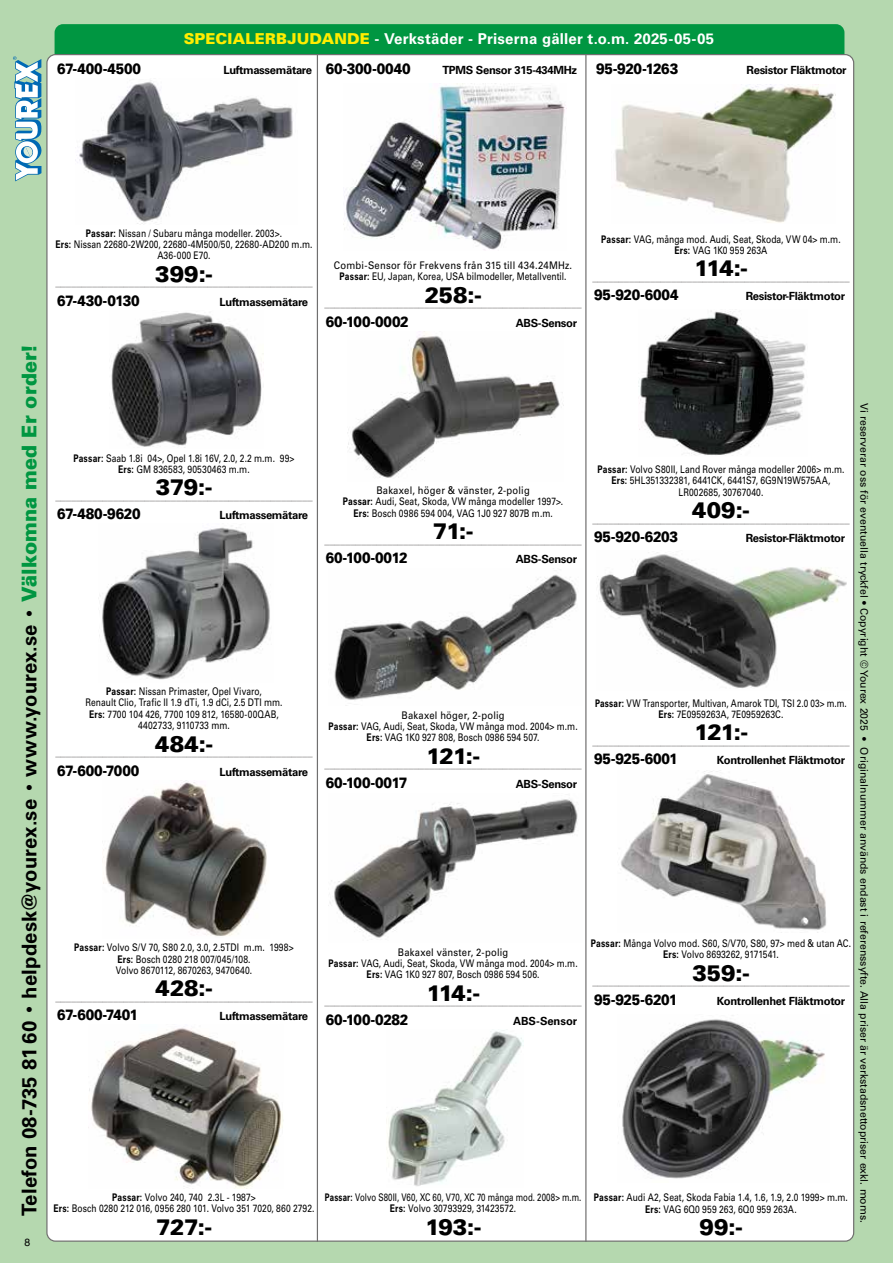
<style>
.page{position:relative;width:893px;height:1263px;background:#b5d8af}
.page>*{position:absolute;margin:0;border:0;box-sizing:border-box;transform-origin:0 0}
.t1{font:900 22.5px "Univers";letter-spacing:-.005em;color:#000;scale:.95 1}
.t2{font:700 20.25px "Univers LT Std";letter-spacing:.005em;color:#000}
.t3{font:900 15px "Univers";letter-spacing:-.02em;color:#000;scale:.85 1}
.t4{font:700 15px "Univers LT Std";letter-spacing:.015em;color:#fff}
.t5{font:700 11.25px "Univers LT Std";letter-spacing:-.03em;color:#000}
.t6{font:700 11.25px "Univers LT Std";letter-spacing:-.005em;color:#000}
.t7{font:10.5px/11.2px "Univers LT Std";letter-spacing:.005em;color:#000;text-align:center;scale:.81 1}
.t8{font:10.5px "Univers LT Std";color:#706f6f}
.t9{font:10.5px/11.2px "Univers LT Std";letter-spacing:.005em;color:#000;text-align:center;scale:.9 1}
.t10{font:10.5px "Univers LT Std";letter-spacing:.005em;color:#000}
.t11{font:10.5px/11.2px "Univers LT Std";letter-spacing:.005em;color:#000;text-align:center;scale:.75 1}
.t12{font:10.5px/11.2px "Univers LT Std";letter-spacing:.005em;color:#000;text-align:center;scale:.78 1}
.t13{font:10.5px "Helvetica";color:#000}
.s1{font-family:"Univers";font-weight:900;color:#ffed00}
.s2{font-size:14.25px}
.s3{font-family:"Univers";font-weight:900;color:#009641}
.s4{font-weight:700}
</style>
<div class="page">
<div style="left:55px;top:24px;width:789px;height:38px;background:#009641;border-radius:9px"></div>
<svg style="left:13px;top:56px;width:29px;height:125px"></svg>
<div style="left:47px;top:55px;width:807px;height:1186px;background:#fff;border-radius:9px"></div>
<hr style="left:317px;top:54px;width:1px;height:1188px;background:#706f6f">
<hr style="left:585px;top:54px;width:1px;height:1188px;background:#706f6f">
<img style="left:75px;top:80px;width:218px;height:144px">
<img style="left:111px;top:312px;width:152px;height:136px">
<img style="left:99px;top:527px;width:171px;height:153px">
<img style="left:103px;top:780px;width:164px;height:156px">
<img style="left:89px;top:1028px;width:194px;height:160px">
<img style="left:344px;top:86px;width:223px;height:164px">
<img style="left:347px;top:331px;width:216px;height:147px">
<img style="left:334px;top:574px;width:243px;height:126px">
<img style="left:328px;top:799px;width:250px;height:141px">
<img style="left:387px;top:1030px;width:137px;height:156px">
<img style="left:615px;top:85px;width:219px;height:138px">
<img style="left:639px;top:311px;width:167px;height:144px">
<img style="left:597px;top:552px;width:250px;height:136px">
<img style="left:620px;top:771px;width:207px;height:162px">
<img style="left:622px;top:1015px;width:203px;height:164px">
<h3 class="t4" style="left:184px;top:30px;width:532px"><span class="s1">SPECIALERBJUDANDE</span> - Verkstäder - Priserna gäller t.o.m. 2025-05-05</h3>
<h3 class="t3" style="left:57px;top:58px;width:100px">67-400-4500</h3>
<p class="t5" style="left:223px;top:63px;width:90px">Luftmassemätare</p>
<h3 class="t3" style="left:326px;top:58px;width:101px">60-300-0040</h3>
<p class="t5" style="left:442px;top:63px;width:136px">TPMS Sensor 315-434MHz</p>
<h3 class="t3" style="left:596px;top:58px;width:98px">95-920-1263</h3>
<p class="t5" style="left:747px;top:63px;width:102px">Resistor Fläktmotor</p>
<h2 class="t2" style="left:18px;top:1216px;width:873px;rotate:-90deg">Telefon 08-735 81 60 <span class="s2">•</span> helpdesk@yourex.se <span class="s2">•</span> www.yourex.se <span class="s2">•</span> <span class="s3">Välkomna med Er order!</span></h2>
<p class="t13" style="left:24px;top:1234px;width:7px">8</p>
<p class="t7" style="left:55px;top:228px;width:319px"><span class="s4">Passar:</span> Nissan / Subaru många modeller. 2003&gt;.<br><span class="s4">Ers:</span> Nissan 22680-2W200, 22680-4M500/50, 22680-AD200 m.m.<br>A36-000 E70.</p>
<h1 class="t1" style="left:155px;top:259px;width:62px">399:-</h1>
<p class="t8" style="left:55px;top:276px;width:259px">_________________________________________________</p>
<h3 class="t3" style="left:57px;top:291px;width:98px">67-430-0130</h3>
<p class="t5" style="left:220px;top:295px;width:90px">Luftmassemätare</p>
<p class="t9" style="left:334px;top:260px;width:266px">Combi-Sensor för Frekvens från 315 till 434.24MHz.<br><span class="s4">Passar:</span> EU, Japan, Korea, USA bilmodeller, Metallventil.</p>
<h1 class="t1" style="left:425px;top:280px;width:61px">258:-</h1>
<p class="t8" style="left:324px;top:297px;width:259px">_________________________________________________</p>
<h3 class="t3" style="left:326px;top:312px;width:99px">60-100-0002</h3>
<p class="t5" style="left:516px;top:316px;width:63px">ABS-Sensor</p>
<p class="t7" style="left:601px;top:233px;width:297px"><span class="s4">Passar:</span> VAG, många mod. Audi, Seat, Skoda, VW 04&gt; m.m.<br><span class="s4">Ers:</span> VAG 1K0 959 263A</p>
<h1 class="t1" style="left:694px;top:253px;width:58px">114:-</h1>
<p class="t8" style="left:592px;top:271px;width:259px">_________________________________________________</p>
<h3 class="t3" style="left:594px;top:285px;width:101px">95-920-6004</h3>
<p class="t5" style="left:746px;top:290px;width:101px">Resistor-Fläktmotor</p>
<p class="t7" style="left:73px;top:452px;width:275px"><span class="s4">Passar:</span> Saab 1.8i 04&gt;, Opel 1.8i 16V, 2.0, 2.2 m.m. 99&gt;<br><span class="s4">Ers:</span> GM 836583, 90530463 m.m.</p>
<h1 class="t1" style="left:156px;top:472px;width:61px">379:-</h1>
<p class="t8" style="left:55px;top:490px;width:259px">_________________________________________________</p>
<h3 class="t3" style="left:57px;top:504px;width:100px">67-480-9620</h3>
<p class="t5" style="left:220px;top:509px;width:90px">Luftmassemätare</p>
<p class="t7" style="left:86px;top:686px;width:245px"><span class="s4">Passar:</span> Nissan Primaster, Opel Vivaro,<br>Renault Clio, Trafic II 1.9 dTi, 1.9 dCi, 2.5 DTI mm.<br><span class="s4">Ers:</span> 7700 104 426, 7700 109 812, 16580-00QAB, 4402733, 9110733 mm.</p>
<h1 class="t1" style="left:155px;top:729px;width:62px">484:-</h1>
<p class="t8" style="left:55px;top:746px;width:259px">_________________________________________________</p>
<h3 class="t3" style="left:57px;top:760px;width:98px">67-600-7000</h3>
<p class="t5" style="left:220px;top:765px;width:90px">Luftmassemätare</p>
<p class="t7" style="left:74px;top:942px;width:272px"><span class="s4">Passar:</span> Volvo S/V 70, S80 2.0, 3.0, 2.5TDI m.m. 1998&gt;<br><span class="s4">Ers:</span> Bosch 0280 218 007/045/108.<br>Volvo 8670112, 8670263, 9470640.</p>
<h1 class="t1" style="left:155px;top:973px;width:62px">428:-</h1>
<p class="t8" style="left:55px;top:991px;width:259px">_________________________________________________</p>
<h3 class="t3" style="left:57px;top:1005px;width:97px">67-600-7401</h3>
<p class="t5" style="left:220px;top:1010px;width:90px">Luftmassemätare</p>
<p class="t7" style="left:53px;top:1192px;width:324px"><span class="s4">Passar:</span> Volvo 240, 740 2.3L - 1987&gt;<br><span class="s4">Ers:</span> Bosch 0280 212 016, 0956 280 101. Volvo 351 7020, 860 2792.</p>
<h1 class="t1" style="left:156px;top:1212px;width:60px">727:-</h1>
<p class="t9" style="left:343px;top:485px;width:246px">Bakaxel, höger &amp; vänster, 2-polig<br><span class="s4">Passar:</span> Audi, Seat, Skoda, VW många modeller 1997&gt;.<br><span class="s4">Ers:</span> Bosch 0986 594 004, VAG 1J0 927 807B m.m.</p>
<h1 class="t1" style="left:433px;top:516px;width:44px">71:-</h1>
<p class="t8" style="left:324px;top:534px;width:259px">_________________________________________________</p>
<h3 class="t3" style="left:326px;top:548px;width:98px">60-100-0012</h3>
<p class="t5" style="left:516px;top:553px;width:63px">ABS-Sensor</p>
<p class="t9" style="left:328px;top:710px;width:278px">Bakaxel höger, 2-polig<br><span class="s4">Passar:</span> VAG, Audi, Seat, Skoda, VW många mod. 2004&gt; m.m.<br><span class="s4">Ers:</span> VAG 1K0 927 808, Bosch 0986 594 507.</p>
<h1 class="t1" style="left:426px;top:741px;width:58px">121:-</h1>
<p class="t8" style="left:324px;top:758px;width:259px">_________________________________________________</p>
<h3 class="t3" style="left:326px;top:773px;width:97px">60-100-0017</h3>
<p class="t5" style="left:516px;top:777px;width:63px">ABS-Sensor</p>
<p class="t9" style="left:328px;top:946px;width:278px">Bakaxel vänster, 2-polig<br><span class="s4">Passar:</span> VAG, Audi, Seat, Skoda, VW många mod. 2004&gt; m.m.<br><span class="s4">Ers:</span> VAG 1K0 927 807, Bosch 0986 594 506.</p>
<h1 class="t1" style="left:426px;top:978px;width:58px">114:-</h1>
<p class="t8" style="left:324px;top:995px;width:259px">_________________________________________________</p>
<h3 class="t3" style="left:326px;top:1009px;width:99px">60-100-0282</h3>
<p class="t6" style="left:513px;top:1014px;width:65px">ABS-Sensor</p>
<p class="t11" style="left:325px;top:1191px;width:343px"><span class="s4">Passar:</span> Volvo S80II, V60, XC 60, V70, XC 70 många mod. 2008&gt; m.m.<br><span class="s4">Ers:</span> Volvo 30793929, 31423572.</p>
<h1 class="t1" style="left:425px;top:1212px;width:60px">193:-</h1>
<p class="t10" style="left:870px;top:403px;width:821px;rotate:90deg">Vi reserverar oss för eventuella tryckfel • Copyright © Yourex 2025 • Originalnummer används endast i referenssyfte. Alla priser är verkstadsnettopriser exkl. moms.</p>
<p class="t7" style="left:597px;top:464px;width:307px"><span class="s4">Passar:</span> Volvo S80II, Land Rover många modeller 2006&gt; m.m.<br><span class="s4">Ers:</span> 5HL351332381, 6441CK, 6441S7, 6G9N19W575AA,<br>LR002685, 30767040.</p>
<h1 class="t1" style="left:692px;top:495px;width:62px">409:-</h1>
<p class="t8" style="left:592px;top:513px;width:259px">_________________________________________________</p>
<h3 class="t3" style="left:594px;top:527px;width:100px">95-920-6203</h3>
<p class="t5" style="left:746px;top:532px;width:101px">Resistor-Fläktmotor</p>
<p class="t12" style="left:595px;top:697px;width:324px"><span class="s4">Passar:</span> VW Transporter, Multivan, Amarok TDI, TSI 2.0 03&gt; m.m.<br><span class="s4">Ers:</span> 7E0959263A, 7E0959263C.</p>
<h1 class="t1" style="left:694px;top:718px;width:58px">121:-</h1>
<p class="t8" style="left:592px;top:735px;width:259px">_________________________________________________</p>
<h3 class="t3" style="left:594px;top:749px;width:100px">95-925-6001</h3>
<p class="t5" style="left:717px;top:754px;width:130px">Kontrollenhet Fläktmotor</p>
<p class="t7" style="left:591px;top:938px;width:323px"><span class="s4">Passar:</span> Många Volvo mod. S60, S/V70, S80, 97&gt; med &amp; utan AC.<br><span class="s4">Ers:</span> Volvo 8693262, 9171541.</p>
<h1 class="t1" style="left:692px;top:958px;width:62px">359:-</h1>
<p class="t8" style="left:592px;top:975px;width:259px">_________________________________________________</p>
<h3 class="t3" style="left:594px;top:989px;width:100px">95-925-6201</h3>
<p class="t5" style="left:717px;top:994px;width:130px">Kontrollenhet Fläktmotor</p>
<p class="t7" style="left:594px;top:1192px;width:315px"><span class="s4">Passar:</span> Audi A2, Seat, Skoda Fabia 1.4, 1.6, 1.9, 2.0 1999&gt; m.m.<br><span class="s4">Ers:</span> VAG 6Q0 959 263, 6Q0 959 263A.</p>
<h1 class="t1" style="left:699px;top:1212px;width:47px">99:-</h1>
</div>
